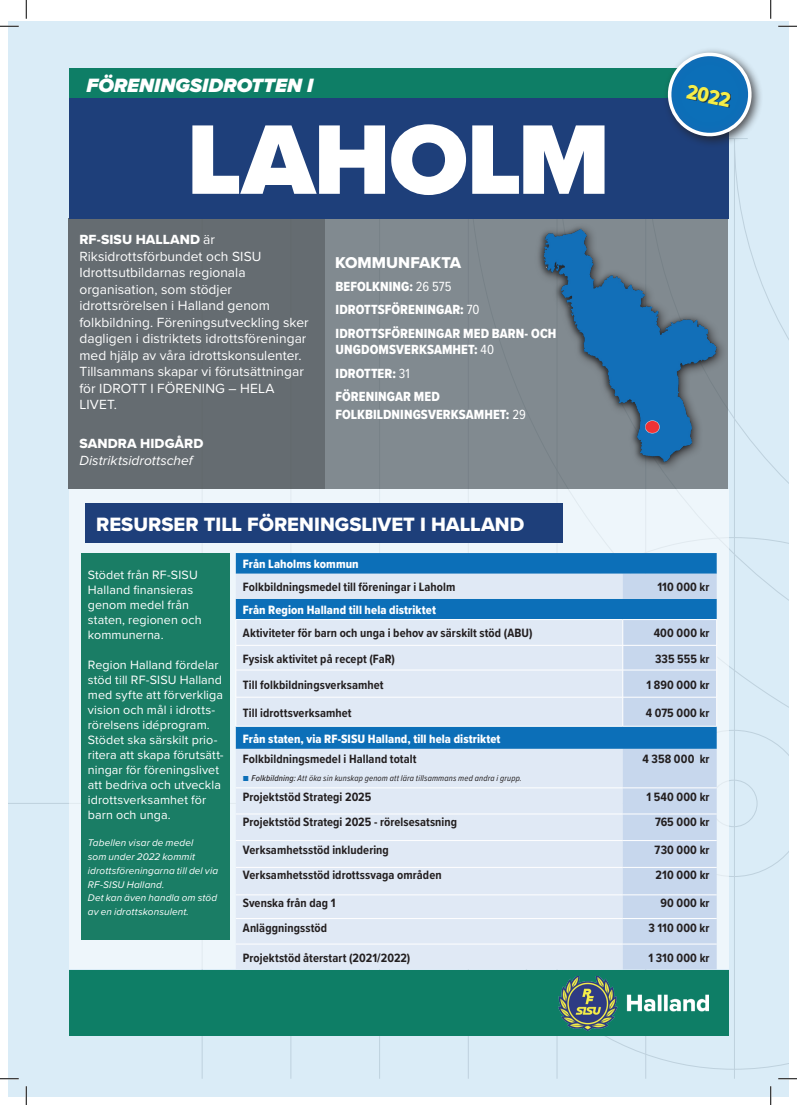
<style>
.page{position:relative;width:797px;height:1105px;background:#fff}
.page>*{position:absolute;margin:0;border:0;box-sizing:border-box;transform-origin:0 0}
.t1{font:900 102.5px "Proxima Nova";letter-spacing:-.01em;color:#fff}
.t2{font:21.25px "Proxima Nova Cond Extrabld";color:#f4ee49}
.t3{font:20px "Proxima Nova Extrabld";color:#fff}
.t4{font:italic 900 20px "Proxima Nova";color:#fff}
.t5{font:16.25px "Proxima Nova Extrabld";color:#fff}
.t6{font:13.75px/16.5px "Proxima Nova";letter-spacing:.005em;color:#fff}
.t7{font:13.75px/23.6px "Proxima Nova Cond Extrabld";letter-spacing:.005em;color:#fff}
.t8{font:13.75px "Proxima Nova Extrabld";letter-spacing:.005em;color:#fff}
.t9{font:italic 13.75px "Proxima Nova";color:#fff}
.t10{font:700 12.5px "Proxima Nova Cond";letter-spacing:.01em;color:#231f20}
.t11{font:12.5px/15px "Proxima Nova";letter-spacing:.005em;color:#fff}
.t12{font:12.5px "Proxima Nova Cond Extrabld";letter-spacing:.005em;color:#fff}
.t13{font:italic 10px/13.8px "Proxima Nova";letter-spacing:.01em;color:#fff}
.t14{font:italic 8.75px "Proxima Nova Cond";letter-spacing:.015em;color:#231f20}
.s1{font-family:"Proxima Nova"}
.s2{font-family:"Proxima Nova Cond"}
.s3{color:#0c6fb8}
.s4{font-weight:500}
</style>
<div class="page">
<div style="left:9px;top:22px;width:779px;height:1074px;background:#daecf7"></div>
<div style="left:69px;top:489px;width:659px;height:480px;background:#eef6fb"></div>
<div style="left:325px;top:219px;width:402px;height:270px;background:#818a90"></div>
<div style="left:69px;top:219px;width:256px;height:270px;background:#656c71"></div>
<div style="left:69px;top:69px;width:659px;height:30px;background:#0e7e66"></div>
<div style="left:69px;top:970px;width:659px;height:66px;background:#0e7e66"></div>
<div style="left:69px;top:99px;width:659px;height:120px;background:#1e3f7a"></div>
<svg style="left:632px;top:49px;width:129px;height:97px"></svg>
<img style="left:538px;top:227px;width:185px;height:237px">
<div style="left:85px;top:503px;width:478px;height:39px;background:#1e3f7a"></div>
<img style="left:558px;top:976px;width:150px;height:54px">
<svg style="left:236px;top:553px;width:480px;height:21px;background:#1071b9"></svg>
<svg style="left:236px;top:574px;width:386px;height:395px;fill:#e0e9f5"></svg>
<svg style="left:622px;top:574px;width:94px;height:395px;background:#b3cce7"></svg>
<hr style="left:236px;top:814px;width:386px;height:1px;background:#fff">
<hr style="left:622px;top:814px;width:94px;height:1px;background:#fff">
<hr style="left:236px;top:840px;width:386px;height:1px;background:#fff">
<hr style="left:622px;top:840px;width:94px;height:1px;background:#fff">
<hr style="left:236px;top:867px;width:386px;height:1px;background:#fff">
<hr style="left:622px;top:867px;width:94px;height:1px;background:#fff">
<hr style="left:236px;top:894px;width:386px;height:1px;background:#fff">
<hr style="left:622px;top:894px;width:94px;height:1px;background:#fff">
<hr style="left:236px;top:918px;width:386px;height:1px;background:#fff">
<hr style="left:622px;top:918px;width:94px;height:1px;background:#fff">
<hr style="left:236px;top:944px;width:386px;height:1px;background:#fff">
<hr style="left:622px;top:944px;width:94px;height:1px;background:#fff">
<hr style="left:236px;top:787px;width:386px;height:1px;background:#fff">
<hr style="left:622px;top:787px;width:94px;height:1px;background:#fff">
<svg style="left:622px;top:620px;width:1px;height:106px"></svg>
<hr style="left:236px;top:670px;width:386px;height:1px;background:#fff">
<hr style="left:622px;top:670px;width:95px;height:1px;background:#fff">
<hr style="left:236px;top:697px;width:386px;height:1px;background:#fff">
<hr style="left:622px;top:697px;width:95px;height:1px;background:#fff">
<hr style="left:236px;top:619px;width:386px;height:1px;background:#fff">
<svg style="left:236px;top:620px;width:1px;height:106px"></svg>
<hr style="left:622px;top:619px;width:95px;height:1px;background:#fff">
<hr style="left:236px;top:645px;width:386px;height:1px;background:#fff">
<hr style="left:622px;top:645px;width:95px;height:1px;background:#fff">
<hr style="left:236px;top:726px;width:386px;height:1px;background:#fff">
<hr style="left:622px;top:726px;width:94px;height:1px;background:#fff">
<div style="left:81px;top:553px;width:149px;height:387px;background:#1a7d65"></div>
<svg style="left:0;top:25px;width:19px;height:2px"></svg>
<svg style="left:778px;top:25px;width:19px;height:2px"></svg>
<svg style="left:0;top:1078px;width:19px;height:1px"></svg>
<svg style="left:778px;top:1078px;width:19px;height:1px"></svg>
<svg style="left:25px;top:0;width:2px;height:19px"></svg>
<svg style="left:25px;top:1086px;width:2px;height:19px"></svg>
<svg style="left:770px;top:0;width:1px;height:19px"></svg>
<svg style="left:770px;top:1086px;width:1px;height:19px"></svg>
<h3 class="t4" style="left:86px;top:70px;width:228px">FÖRENINGSIDROTTEN I</h3>
<h1 class="t1" style="left:187px;top:83px;width:424px">LAHOLM</h1>
<p class="t8" style="left:79px;top:230px;width:137px">RF-SISU HALLAND <span class="s1">är</span></p>
<p class="t6" style="left:79px;top:247px;width:231px">Riksidrottsförbundet och SISU<br>Idrottsutbildarnas regionala organisation, som stödjer idrottsrörelsen i Halland genom folkbildning. Föreningsutveckling sker dagligen i distriktets idrottsföreningar med hjälp av våra idrottskonsulenter.<br>Tillsammans skapar vi förutsättningar för IDROTT I FÖRENING – HELA<br>LIVET.</p>
<p class="t8" style="left:79px;top:433px;width:125px">SANDRA HIDGÅRD</p>
<p class="t9" style="left:79px;top:450px;width:115px">Distriktsidrottschef</p>
<h3 class="t5" style="left:335px;top:250px;width:128px">KOMMUNFAKTA</h3>
<p class="t7" style="left:335px;top:274px;width:222px">BEFOLKNING: <span class="s2">26 575<br></span>IDROTTSFÖRENINGAR: <span class="s2">70<br></span>IDROTTSFÖRENINGAR MED BARN- OCH</p>
<p class="t7" style="left:335px;top:338px;width:160px">UNGDOMSVERKSAMHET: <span class="s2">40<br></span>IDROTTER: <span class="s2">31<br></span>FÖRENINGAR MED</p>
<p class="t7" style="left:335px;top:403px;width:192px">FOLKBILDNINGSVERKSAMHET: <span class="s2">29</span></p>
<h3 class="t3" style="left:96px;top:509px;width:430px">RESURSER TILL FÖRENINGSLIVET I HALLAND</h3>
<h2 class="t2" style="left:690px;top:76px;width:46px;rotate:12deg">2022</h2>
<p class="t11" style="left:88px;top:566px;width:115px">Stödet från RF-SISU<br>Halland finansieras genom medel från staten, regionen och kommunerna.</p>
<p class="t11" style="left:88px;top:657px;width:137px">Region Halland fördelar stöd till RF-SISU Halland med syfte att förverkliga vision och mål i idrotts&shy;rörelsens idéprogram.<br>Stödet ska särskilt prio&shy;ritera att skapa förutsätt&shy;ningar för föreningslivet att bedriva och utveckla idrottsverksamhet för barn och unga.</p>
<p class="t13" style="left:88px;top:836px;width:132px">Tabellen visar de medel<br>som under 2022 kommit idrottsföreningarna till del via<br>RF-SISU Halland.<br>Det kan även handla om stöd av en idrottskonsulent.</p>
<p class="t12" style="left:243px;top:555px;width:117px">Från Laholms kommun</p>
<p class="t10" style="left:243px;top:578px;width:214px">Folkbildningsmedel till föreningar i Laholm</p>
<p class="t10" style="left:657px;top:578px;width:54px">110 000 kr</p>
<p class="t12" style="left:243px;top:601px;width:194px">Från Region Halland till hela distriktet</p>
<p class="t10" style="left:243px;top:624px;width:291px">Aktiviteter för barn och unga i behov av särskilt stöd (ABU)</p>
<p class="t10" style="left:653px;top:624px;width:57px">400 000 kr</p>
<p class="t10" style="left:243px;top:649px;width:154px">Fysisk aktivitet på recept (FaR)</p>
<p class="t10" style="left:655px;top:649px;width:56px">335 555 kr</p>
<p class="t10" style="left:243px;top:675px;width:142px">Till folkbildningsverksamhet</p>
<p class="t10" style="left:646px;top:675px;width:65px">1 890 000 kr</p>
<p class="t10" style="left:243px;top:703px;width:110px">Till idrottsverksamhet</p>
<p class="t10" style="left:645px;top:703px;width:65px">4 075 000 kr</p>
<p class="t12" style="left:243px;top:729px;width:259px">Från staten, via RF-SISU Halland, till hela distriktet</p>
<p class="t10" style="left:243px;top:749px;width:175px">Folkbildningsmedel i Halland totalt</p>
<p class="t10" style="left:642px;top:749px;width:69px">4 358 000 kr</p>
<p class="t14" style="left:243px;top:771px;width:280px"><span class="s3">■</span> <span class="s4">Folkbildning:</span> Att öka sin kunskap genom att lära tillsammans med andra i grupp.</p>
<p class="t10" style="left:243px;top:787px;width:130px">Projektstöd Strategi 2025</p>
<p class="t10" style="left:646px;top:787px;width:65px">1 540 000 kr</p>
<p class="t10" style="left:243px;top:812px;width:216px">Projektstöd Strategi 2025 - rörelsesatsning</p>
<p class="t10" style="left:655px;top:812px;width:56px">765 000 kr</p>
<p class="t10" style="left:243px;top:841px;width:147px">Verksamhetsstöd inkludering</p>
<p class="t10" style="left:654px;top:841px;width:56px">730 000 kr</p>
<p class="t10" style="left:243px;top:866px;width:200px">Verksamhetsstöd idrottssvaga områden</p>
<p class="t10" style="left:655px;top:866px;width:55px">210 000 kr</p>
<p class="t10" style="left:243px;top:893px;width:94px">Svenska från dag 1</p>
<p class="t10" style="left:660px;top:893px;width:51px">90 000 kr</p>
<p class="t10" style="left:243px;top:919px;width:86px">Anläggningsstöd</p>
<p class="t10" style="left:648px;top:919px;width:63px">3 110 000 kr</p>
<p class="t10" style="left:243px;top:948px;width:169px">Projektstöd återstart (2021/2022)</p>
<p class="t10" style="left:648px;top:948px;width:63px">1 310 000 kr</p>
</div>
